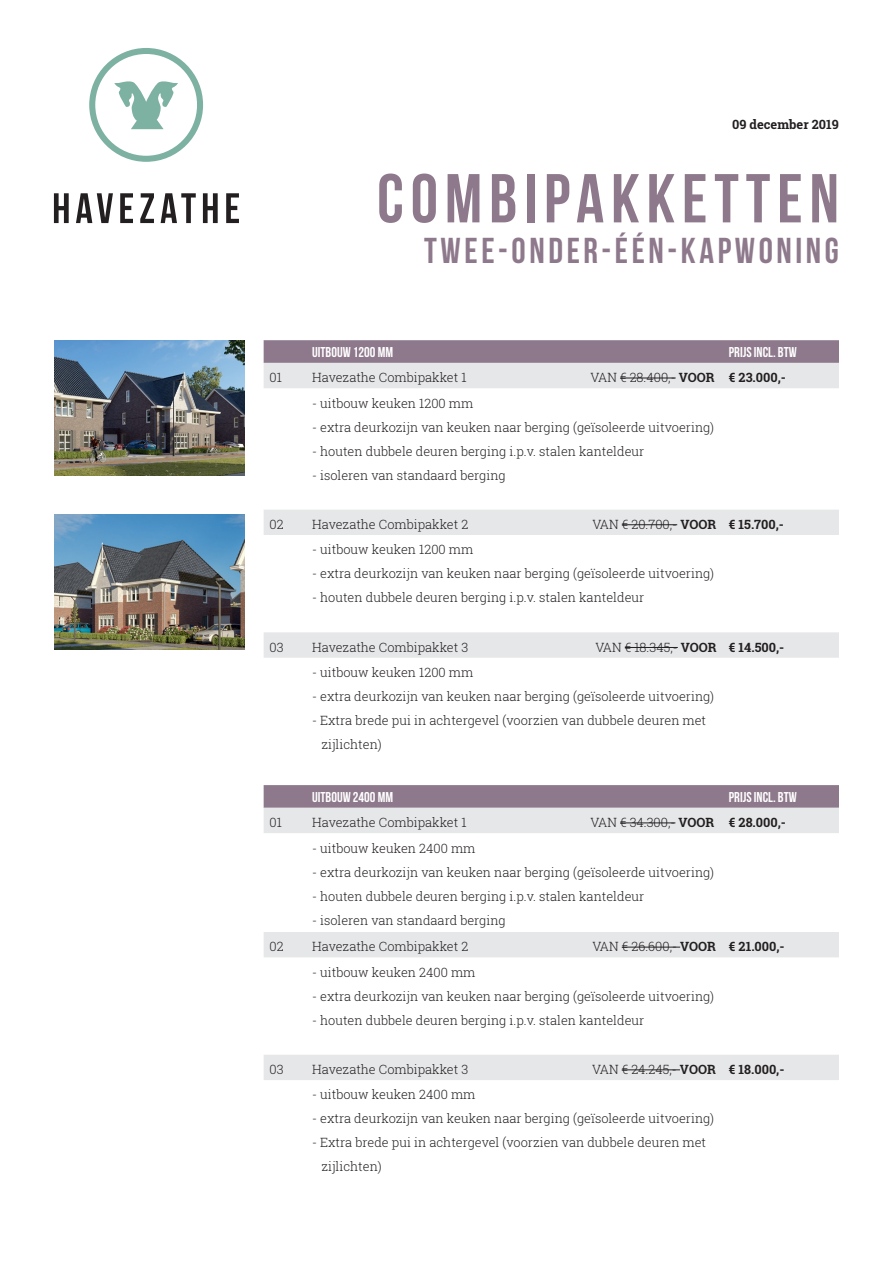
<style>
.page{position:relative;width:893px;height:1263px;background:#fff}
.page>*{position:absolute;margin:0;border:0;box-sizing:border-box;transform-origin:0 0}
.t1{font:69px "Bebas Neue";letter-spacing:.1em;color:#8e798c}
.t2{font:36px "Bebas Neue";letter-spacing:.1em;color:#8e798c}
.Platte_tekst{font:14.25px "Bebas Neue";color:#fff}
.Platte_tekst-2{font:300 12.75px "Roboto Slab";color:#231f20}
.Platte_tekst-3{font:700 12.75px "Roboto Slab";color:#231f20}
.s1{font-weight:700}
</style>
<div class="page">
<svg style="left:89px;top:48px;width:114px;height:114px"></svg>
<svg style="left:54px;top:193px;width:15px;height:30px"></svg>
<svg style="left:76px;top:193px;width:37px;height:30px"></svg>
<svg style="left:120px;top:193px;width:13px;height:30px"></svg>
<svg style="left:140px;top:193px;width:14px;height:30px"></svg>
<svg style="left:161px;top:193px;width:35px;height:30px"></svg>
<svg style="left:203px;top:193px;width:15px;height:30px"></svg>
<svg style="left:226px;top:193px;width:13px;height:30px"></svg>
<img style="left:54px;top:340px;width:190px;height:135px">
<svg style="left:264px;top:340px;width:575px;height:23px;background:#8f7b8d"></svg>
<svg style="left:264px;top:363px;width:575px;height:295px"></svg>
<hr style="left:620px;top:378px;width:56px;height:1px;background:#231f20">
<hr style="left:622px;top:524px;width:55px;height:1px;background:#231f20">
<hr style="left:625px;top:647px;width:53px;height:1px;background:#231f20">
<svg style="left:264px;top:785px;width:575px;height:23px;background:#907b8e"></svg>
<svg style="left:264px;top:808px;width:575px;height:272px"></svg>
<hr style="left:620px;top:822px;width:55px;height:1px;background:#231f20">
<hr style="left:622px;top:947px;width:58px;height:1px;background:#231f20">
<hr style="left:622px;top:1069px;width:58px;height:1px;background:#231f20">
<img style="left:54px;top:514px;width:190px;height:136px">
<p class="Platte_tekst-3" style="left:732px;top:116px;width:108px">09 december 2019</p>
<h1 class="t1" style="left:377px;top:161px;width:463px">COMBIPAKKETTEN</h1>
<h1 class="t2" style="left:424px;top:231px;width:416px">TWEE-ONDER-ÉÉN-KAPWONING</h1>
<p class="Platte_tekst" style="left:312px;top:344px;width:82px">UITBOUW 1200 MM</p>
<p class="Platte_tekst" style="left:729px;top:344px;width:69px">PRIJS INCL. BTW</p>
<p class="Platte_tekst-2" style="left:270px;top:369px;width:14px">01</p>
<p class="Platte_tekst-2" style="left:312px;top:369px;width:156px">Havezathe Combipakket 1</p>
<p class="Platte_tekst-2" style="left:591px;top:369px;width:126px">VAN € 28.400,- <span class="s1">VOOR</span></p>
<p class="Platte_tekst-3" style="left:729px;top:369px;width:59px">€ 23.000,-</p>
<p class="Platte_tekst-2" style="left:312px;top:394px;width:163px">- uitbouw keuken 1200 mm</p>
<p class="Platte_tekst-2" style="left:312px;top:418px;width:404px">- extra deurkozijn van keuken naar berging (geïsoleerde uitvoering)</p>
<p class="Platte_tekst-2" style="left:312px;top:442px;width:334px">- houten dubbele deuren berging i.p.v. stalen kanteldeur</p>
<p class="Platte_tekst-2" style="left:312px;top:466px;width:195px">- isoleren van standaard berging</p>
<p class="Platte_tekst-2" style="left:270px;top:516px;width:16px">02</p>
<p class="Platte_tekst-2" style="left:312px;top:516px;width:158px">Havezathe Combipakket 2</p>
<p class="Platte_tekst-2" style="left:592px;top:516px;width:125px">VAN € 20.700,- <span class="s1">VOOR</span></p>
<p class="Platte_tekst-3" style="left:729px;top:516px;width:57px">€ 15.700,-</p>
<p class="Platte_tekst-2" style="left:312px;top:541px;width:163px">- uitbouw keuken 1200 mm</p>
<p class="Platte_tekst-2" style="left:312px;top:565px;width:404px">- extra deurkozijn van keuken naar berging (geïsoleerde uitvoering)</p>
<p class="Platte_tekst-2" style="left:312px;top:589px;width:334px">- houten dubbele deuren berging i.p.v. stalen kanteldeur</p>
<p class="Platte_tekst-2" style="left:270px;top:638px;width:16px">03</p>
<p class="Platte_tekst-2" style="left:312px;top:638px;width:158px">Havezathe Combipakket 3</p>
<p class="Platte_tekst-2" style="left:595px;top:638px;width:123px">VAN € 18.345,- <span class="s1">VOOR</span></p>
<p class="Platte_tekst-3" style="left:729px;top:638px;width:57px">€ 14.500,-</p>
<p class="Platte_tekst-2" style="left:312px;top:664px;width:163px">- uitbouw keuken 1200 mm</p>
<p class="Platte_tekst-2" style="left:312px;top:688px;width:404px">- extra deurkozijn van keuken naar berging (geïsoleerde uitvoering)</p>
<p class="Platte_tekst-2" style="left:312px;top:712px;width:396px">- Extra brede pui in achtergevel (voorzien van dubbele deuren met</p>
<p class="Platte_tekst-2" style="left:321px;top:736px;width:62px">zijlichten)</p>
<p class="Platte_tekst" style="left:312px;top:789px;width:82px">UITBOUW 2400 MM</p>
<p class="Platte_tekst" style="left:729px;top:789px;width:69px">PRIJS INCL. BTW</p>
<p class="Platte_tekst-2" style="left:270px;top:814px;width:14px">01</p>
<p class="Platte_tekst-2" style="left:312px;top:814px;width:156px">Havezathe Combipakket 1</p>
<p class="Platte_tekst-2" style="left:591px;top:814px;width:125px">VAN € 34.300,- <span class="s1">VOOR</span></p>
<p class="Platte_tekst-3" style="left:729px;top:814px;width:59px">€ 28.000,-</p>
<p class="Platte_tekst-2" style="left:312px;top:839px;width:165px">- uitbouw keuken 2400 mm</p>
<p class="Platte_tekst-2" style="left:312px;top:863px;width:404px">- extra deurkozijn van keuken naar berging (geïsoleerde uitvoering)</p>
<p class="Platte_tekst-2" style="left:312px;top:887px;width:334px">- houten dubbele deuren berging i.p.v. stalen kanteldeur</p>
<p class="Platte_tekst-2" style="left:312px;top:911px;width:195px">- isoleren van standaard berging</p>
<p class="Platte_tekst-2" style="left:270px;top:938px;width:16px">02</p>
<p class="Platte_tekst-2" style="left:312px;top:938px;width:158px">Havezathe Combipakket 2</p>
<p class="Platte_tekst-2" style="left:592px;top:938px;width:125px">VAN € 26.600,- <span class="s1">VOOR</span></p>
<p class="Platte_tekst-3" style="left:729px;top:938px;width:57px">€ 21.000,-</p>
<p class="Platte_tekst-2" style="left:312px;top:963px;width:165px">- uitbouw keuken 2400 mm</p>
<p class="Platte_tekst-2" style="left:312px;top:987px;width:404px">- extra deurkozijn van keuken naar berging (geïsoleerde uitvoering)</p>
<p class="Platte_tekst-2" style="left:312px;top:1011px;width:334px">- houten dubbele deuren berging i.p.v. stalen kanteldeur</p>
<p class="Platte_tekst-2" style="left:270px;top:1061px;width:16px">03</p>
<p class="Platte_tekst-2" style="left:312px;top:1061px;width:158px">Havezathe Combipakket 3</p>
<p class="Platte_tekst-2" style="left:592px;top:1061px;width:125px">VAN € 24.245,- <span class="s1">VOOR</span></p>
<p class="Platte_tekst-3" style="left:729px;top:1061px;width:57px">€ 18.000,-</p>
<p class="Platte_tekst-2" style="left:312px;top:1086px;width:165px">- uitbouw keuken 2400 mm</p>
<p class="Platte_tekst-2" style="left:312px;top:1110px;width:404px">- extra deurkozijn van keuken naar berging (geïsoleerde uitvoering)</p>
<p class="Platte_tekst-2" style="left:312px;top:1134px;width:396px">- Extra brede pui in achtergevel (voorzien van dubbele deuren met</p>
<p class="Platte_tekst-2" style="left:321px;top:1158px;width:62px">zijlichten)</p>
</div>
